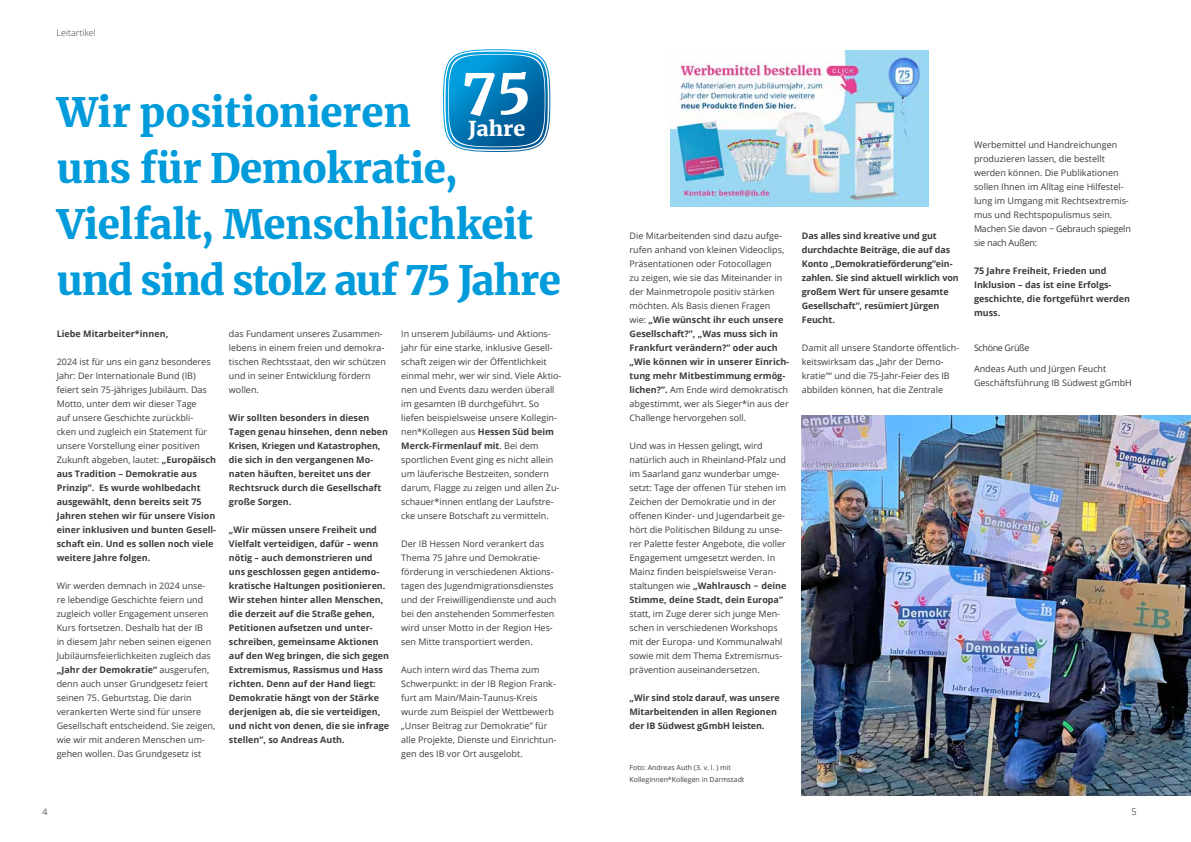
<style>
.page{position:relative;width:1191px;height:842px;background:#fff}
.page>*{position:absolute;margin:0;border:0;box-sizing:border-box;transform-origin:0 0}
.t1{font:900 53.6px "Merriweather";color:#fff;scale:1.04 1}
.t2{font:900 40px/56px "Merriweather";letter-spacing:-.015em;color:#009bda}
.t3{font:900 20.5px "Merriweather";color:#fff;scale:1.04 1}
.t4{font:9px/14px "Open Sans";color:#3c3c3b}
.t5{font:700 9px/14px "Open Sans";color:#3c3c3b}
.t6{font:300 9px "Open Sans";color:#3c3c3b}
.t7{font:9px "Open Sans";letter-spacing:-.04em;color:#3c3c3b}
.t8{font:300 9px "Open Sans";color:#000}
.t9{font:7px/11.5px "Open Sans";color:#3c3c3b}
.s1{font-weight:700}
.s2{font-family:"Merriweather";font-weight:900}
</style>
<div class="page">
<img style="left:670px;top:50px;width:258px;height:156px">
<img style="left:801px;top:415px;width:390px;height:380px">
<svg style="left:449px;top:55px;width:95px;height:91px;background:#087cb7"></svg>
<div style="left:445px;top:52px;width:103px;height:98px;border:2px solid #fff;border-radius:50%"></div>
<p class="t6" style="left:57px;top:27px;width:41px">Leitartikel</p>
<h1 class="t1" style="left:462px;top:49px;width:67px">75</h1>
<h3 class="t3" style="left:468px;top:114px;width:57px">Jahre</h3>
<h2 class="t2" style="left:57px;top:83px;width:505px">Wir positionieren<br>uns für Demokratie,<br>Vielfalt, Menschlichkeit und sind stolz auf 75 Jahre</h2>
<p class="t5" style="left:57px;top:327px;width:113px">Liebe Mitarbeiter*innen,</p>
<p class="t4" style="left:57px;top:355px;width:161px">2024 ist für uns ein ganz besonderes Jahr: Der Internationale Bund (IB) feiert sein 75-jähriges Jubiläum. Das Motto, unter dem wir dieser Tage<br>auf unsere Geschichte zurückbli-<br>cken und zugleich ein Statement für unsere Vorstellung einer positiven Zukunft abgeben, lautet: <span class="s1">„Europäisch aus Tradition – Demokratie aus Prinzip”. Es wurde wohlbedacht ausgewählt, denn bereits seit 75<br>Jahren stehen wir für unsere Vision einer inklusiven und bunten Gesell&shy;schaft ein. Und es sollen noch viele weitere Jahre folgen.</span></p>
<p class="t4" style="left:57px;top:579px;width:160px">Wir werden demnach in 2024 unse&shy;re lebendige Geschichte feiern und zugleich voller Engagement unseren Kurs fortsetzen. Deshalb hat der IB<br>in diesem Jahr neben seinen eigenen Jubiläumsfeierlichkeiten zugleich das <span class="s1">„Jahr der Demokratie“</span> ausgerufen, denn auch unser Grundgesetz feiert seinen 75. Geburtstag. Die darin verankerten Werte sind für unsere Gesellschaft entscheidend. Sie zeigen, wie wir mit anderen Menschen um&shy;gehen wollen. Das Grundgesetz ist</p>
<p class="t4" style="left:229px;top:327px;width:158px">das Fundament unseres Zusammen&shy;lebens in einem freien und demokra&shy;tischen Rechtsstaat, den wir schützen und in seiner Entwicklung fördern wollen.</p>
<p class="t5" style="left:229px;top:411px;width:161px">Wir sollten besonders in diesen<br>Tagen genau hinsehen, denn neben<br>Krisen, Kriegen und Katastrophen, die sich in den vergangenen Mo&shy;naten häuften, bereitet uns der<br>Rechtsruck durch die Gesellschaft große Sorgen.</p>
<p class="t5" style="left:229px;top:523px;width:162px">„Wir müssen unsere Freiheit und Vielfalt verteidigen, dafür – wenn nötig – auch demonstrieren und uns geschlossen gegen antidemo&shy;kratische Haltungen positionieren.<br>Wir stehen hinter allen Menschen, die derzeit auf die Straße gehen, Petitionen aufsetzen und unter&shy;schreiben, gemeinsame Aktionen auf den Weg bringen, die sich gegen Extremismus, Rassismus und Hass richten. Denn auf der Hand liegt:<br>Demokratie hängt von der Stärke derjenigen ab, die sie verteidigen, und nicht von denen, die sie infrage stellen”, so Andreas Auth.</p>
<p class="t4" style="left:401px;top:327px;width:162px">In unserem Jubiläums- und Aktions&shy;jahr für eine starke, inklusive Gesell&shy;schaft zeigen wir der Öffentlichkeit einmal mehr, wer wir sind. Viele Aktio&shy;nen und Events dazu werden überall im gesamten IB durchgeführt. So liefen beispielsweise unsere Kollegin&shy;nen*Kollegen aus <span class="s1">Hessen Süd beim Merck-Firmenlauf mit</span>. Bei dem sportlichen Event ging es nicht allein um läuferische Bestzeiten, sondern darum, Flagge zu zeigen und allen Zu&shy;schauer*innen entlang der Laufstre&shy;cke unsere Botschaft zu vermitteln.</p>
<p class="t4" style="left:401px;top:537px;width:157px">Der IB Hessen Nord verankert das Thema 75 Jahre und Demokratie&shy;förderung in verschiedenen Aktions&shy;tagen des Jugendmigrationsdienstes und der Freiwilligendienste und auch bei den anstehenden Sommerfesten wird unser Motto in der Region Hes&shy;sen Mitte transportiert werden.</p>
<p class="t4" style="left:401px;top:663px;width:157px">Auch intern wird das Thema zum Schwerpunkt: in der IB Region Frank&shy;furt am Main/Main-Taunus-Kreis wurde zum Beispiel der Wettbewerb „Unser Beitrag zur Demokratie” für alle Projekte, Dienste und Einrichtun&shy;gen des IB vor Ort ausgelobt.</p>
<p class="t4" style="left:629px;top:229px;width:161px">Die Mitarbeitenden sind dazu aufge&shy;rufen anhand von kleinen Videoclips, Präsentationen oder Fotocollagen<br>zu zeigen, wie sie das Miteinander in der Mainmetropole positiv stärken möchten. Als Basis dienen Fragen wie: <span class="s1">„Wie wünscht ihr euch unsere Gesellschaft?”, „Was muss sich in Frankfurt verändern?” oder auch „Wie können wir in unserer Einrich&shy;tung mehr Mitbestimmung ermög&shy;lichen?”.</span> Am Ende wird demokratisch abgestimmt, wer als Sieger*in aus der Challenge hervorgehen soll.</p>
<p class="t4" style="left:629px;top:439px;width:158px">Und was in Hessen gelingt, wird natürlich auch in Rheinland-Pfalz und im Saarland ganz wunderbar umge&shy;setzt: Tage der offenen Tür stehen im Zeichen der Demokratie und in der offenen Kinder- und Jugendarbeit ge&shy;hört die Politischen Bildung zu unse&shy;rer Palette fester Angebote, die voller Engagement umgesetzt werden. In Mainz finden beispielsweise Veran&shy;staltungen wie <span class="s1">„Wahlrausch</span> <span class="s2">-</span> <span class="s1">deine Stimme, deine Stadt, dein Europa”</span></p>
<p class="t4" style="left:629px;top:607px;width:154px">statt, im Zuge derer sich junge Men&shy;schen in verschiedenen Workshops mit der Europa- und Kommunalwahl sowie mit dem Thema Extremismus&shy;prävention auseinandersetzen.</p>
<p class="t5" style="left:629px;top:691px;width:152px">„Wir sind stolz darauf, was unsere<br>Mitarbeitenden in allen Regionen der IB Südwest gGmbH leisten.</p>
<p class="t5" style="left:801px;top:229px;width:158px">Das alles sind kreative und gut durchdachte Beiträge, die auf das<br>Konto „Demokratieförderung”ein&shy;zahlen. Sie sind aktuell wirklich von großem Wert für unsere gesamte<br>Gesellschaft”, resümiert Jürgen<br>Feucht.</p>
<p class="t4" style="left:801px;top:341px;width:159px">Damit all unsere Standorte öffentlich&shy;keitswirksam das „Jahr der Demo&shy;kratie”“ und die 75-Jahr-Feier des IB abbilden können, hat die Zentrale</p>
<p class="t9" style="left:629px;top:761px;width:116px">Foto: Andreas Auth (3. v. l. ) mit<br>Kolleginnen*Kollegen in Darmstadt</p>
<p class="t4" style="left:974px;top:138px;width:158px">Werbemittel und Handreichungen produzieren lassen, die bestellt werden können. Die Publikationen sollen Ihnen im Alltag eine Hilfestel&shy;lung im Umgang mit Rechtsextremis&shy;mus und Rechtspopulismus sein.<br>Machen Sie davon − Gebrauch spiegeln sie nach Außen:</p>
<p class="t5" style="left:974px;top:264px;width:158px">75 Jahre Freiheit, Frieden und<br>Inklusion – das ist eine Erfolgs&shy;geschichte, die fortgeführt werden muss.</p>
<p class="t7" style="left:974px;top:342px;width:57px">Schöne Grüße</p>
<p class="t4" style="left:974px;top:362px;width:159px">Andeas Auth und Jürgen Feucht<br>Geschäftsführung IB Südwest gGmbH</p>
<p class="t8" style="left:43px;top:805px;width:7px">4</p>
<p class="t8" style="left:1131px;top:805px;width:7px">5</p>
</div>
